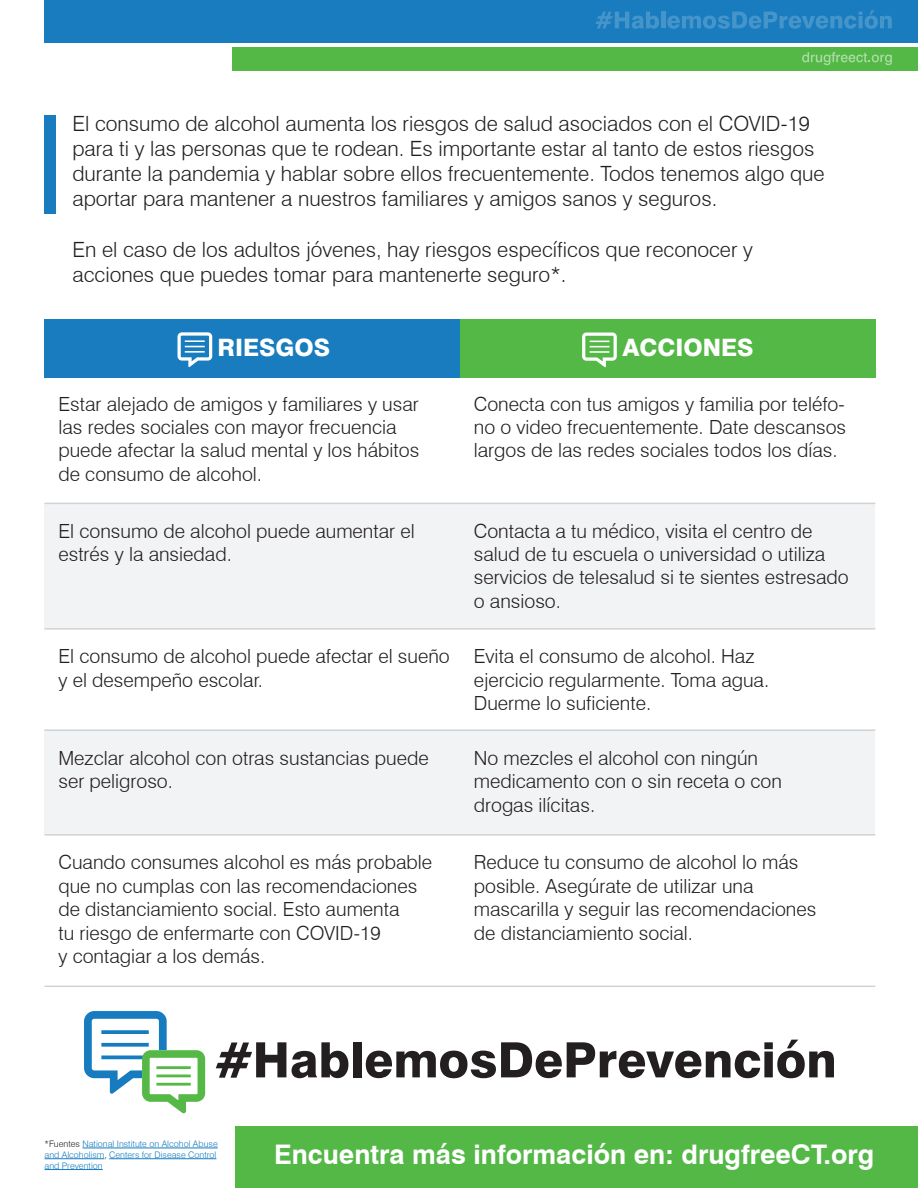
<style>
.page{position:relative;width:918px;height:1188px;background:#fff}
.page>*{position:absolute;margin:0;border:0;box-sizing:border-box;transform-origin:0 0}
.t1{font:700 27px "Swiss 721 BT";color:#fff}
.t2{font:800 24px "Swiss 721 BT";color:#fff}
.t3{font:300 21px/25.2px "Swiss 721 BT";color:#231f20}
.t4{font:300 19.5px/23.4px "Swiss 721 BT";color:#231f20}
.t5{font:300 9px/10.8px "Swiss 721 BT";color:#167cbf}
.s1{color:#231f20}
</style>
<div class="page">
<div style="left:45px;top:503px;width:830px;height:126px;background:#f2f3f4"></div>
<div style="left:45px;top:730px;width:830px;height:105px;background:#f2f3f4"></div>
<hr style="left:82px;top:1147px;width:136px;height:1px;background:#167cbf">
<hr style="left:45px;top:1158px;width:59px;height:1px;background:#167cbf">
<hr style="left:109px;top:1158px;width:107px;height:1px;background:#167cbf">
<hr style="left:45px;top:1169px;width:58px;height:1px;background:#167cbf">
<div style="left:45px;top:115px;width:11px;height:98px;background:#197cbe"></div>
<div style="left:45px;top:319px;width:415px;height:59px;background:#197cbe"></div>
<div style="left:460px;top:319px;width:415px;height:59px;background:#54b847"></div>
<div style="left:45px;top:0;width:873px;height:43px;background:#197cbe"></div>
<div style="left:232px;top:47px;width:686px;height:23px;background:#54b847"></div>
<svg style="left:802px;top:52px;width:90px;height:13px"></svg>
<svg style="left:595px;top:12px;width:64px;height:17px"></svg>
<hr style="left:661px;top:12px;width:4px;height:16px;background:#4695ca">
<svg style="left:667px;top:10px;width:225px;height:19px"></svg>
<div style="left:235px;top:1126px;width:683px;height:62px;background:#54b847"></div>
<hr style="left:45px;top:502px;width:830px;height:2px;background:#d1d2d4">
<hr style="left:45px;top:628px;width:830px;height:1px;background:#d1d2d4">
<hr style="left:45px;top:729px;width:830px;height:2px;background:#d1d2d4">
<hr style="left:45px;top:834px;width:830px;height:1px;background:#d1d2d4">
<hr style="left:45px;top:985px;width:830px;height:2px;background:#d1d2d4">
<svg style="left:177px;top:332px;width:35px;height:35px"></svg>
<hr style="left:185px;top:351px;width:20px;height:2px;background:#fff">
<svg style="left:582px;top:332px;width:35px;height:35px"></svg>
<hr style="left:589px;top:351px;width:20px;height:2px;background:#fff">
<svg style="left:216px;top:1042px;width:132px;height:36px"></svg>
<div style="left:353px;top:1042px;width:8px;height:35px;background:#231f20"></div>
<svg style="left:366px;top:1039px;width:468px;height:39px"></svg>
<svg style="left:84px;top:1011px;width:122px;height:103px"></svg>
<hr style="left:156px;top:1066px;width:35px;height:3px;background:#56b947">
<hr style="left:156px;top:1074px;width:35px;height:3px;background:#56b947">
<hr style="left:156px;top:1082px;width:35px;height:3px;background:#56b947">
<p class="t3" style="left:72px;top:110px;width:754px">El consumo de alcohol aumenta los riesgos de salud asociados con el COVID-19 para ti y las personas que te rodean. Es importante estar al tanto de estos riesgos durante la pandemia y hablar sobre ellos frecuentemente. Todos tenemos algo que aportar para mantener a nuestros familiares y amigos sanos y seguros.</p>
<p class="t3" style="left:72px;top:236px;width:682px">En el caso de los adultos jóvenes, hay riesgos específicos que reconocer y acciones que puedes tomar para mantenerte seguro*.</p>
<p class="t2" style="left:217px;top:333px;width:114px">RIESGOS</p>
<p class="t2" style="left:622px;top:333px;width:132px">ACCIONES</p>
<p class="t4" style="left:58px;top:392px;width:362px">Estar alejado de amigos y familiares y usar las redes sociales con mayor frecuencia puede afectar la salud mental y los hábitos de consumo de alcohol.</p>
<p class="t4" style="left:474px;top:392px;width:374px;text-align:justify">Conecta con tus amigos y familia por teléfo&shy;no o video frecuentemente. Date descansos largos de las redes sociales todos los días.</p>
<p class="t4" style="left:58px;top:519px;width:358px">El consumo de alcohol puede aumentar el estrés y la ansiedad.</p>
<p class="t4" style="left:474px;top:519px;width:376px">Contacta a tu médico, visita el centro de salud de tu escuela o universidad o utiliza servicios de telesalud si te sientes estresado o ansioso.</p>
<p class="t4" style="left:58px;top:644px;width:393px">El consumo de alcohol puede afectar el sueño y el desempeño escolar.</p>
<p class="t4" style="left:474px;top:644px;width:297px">Evita el consumo de alcohol. Haz ejercicio regularmente. Toma agua.<br>Duerme lo suficiente.</p>
<p class="t4" style="left:58px;top:746px;width:372px">Mezclar alcohol con otras sustancias puede ser peligroso.</p>
<p class="t4" style="left:474px;top:746px;width:310px">No mezcles el alcohol con ningún medicamento con o sin receta o con drogas ilícitas.</p>
<p class="t4" style="left:58px;top:850px;width:375px">Cuando consumes alcohol es más probable que no cumplas con las recomendaciones de distanciamiento social. Esto aumenta<br>tu riesgo de enfermarte con COVID-19<br>y contagiar a los demás.</p>
<p class="t4" style="left:474px;top:850px;width:344px">Reduce tu consumo de alcohol lo más posible. Asegúrate de utilizar una mascarilla y seguir las recomendaciones de distanciamiento social.</p>
<p class="t5" style="left:45px;top:1138px;width:175px"><span class="s1">*Fuentes</span> National Institute on Alcohol Abuse and Alcoholism<span class="s1">,</span> Centers for Disease Control and Prevention</p>
<h1 class="t1" style="left:274px;top:1138px;width:601px">Encuentra más información en: drugfreeCT.org</h1>
</div>
